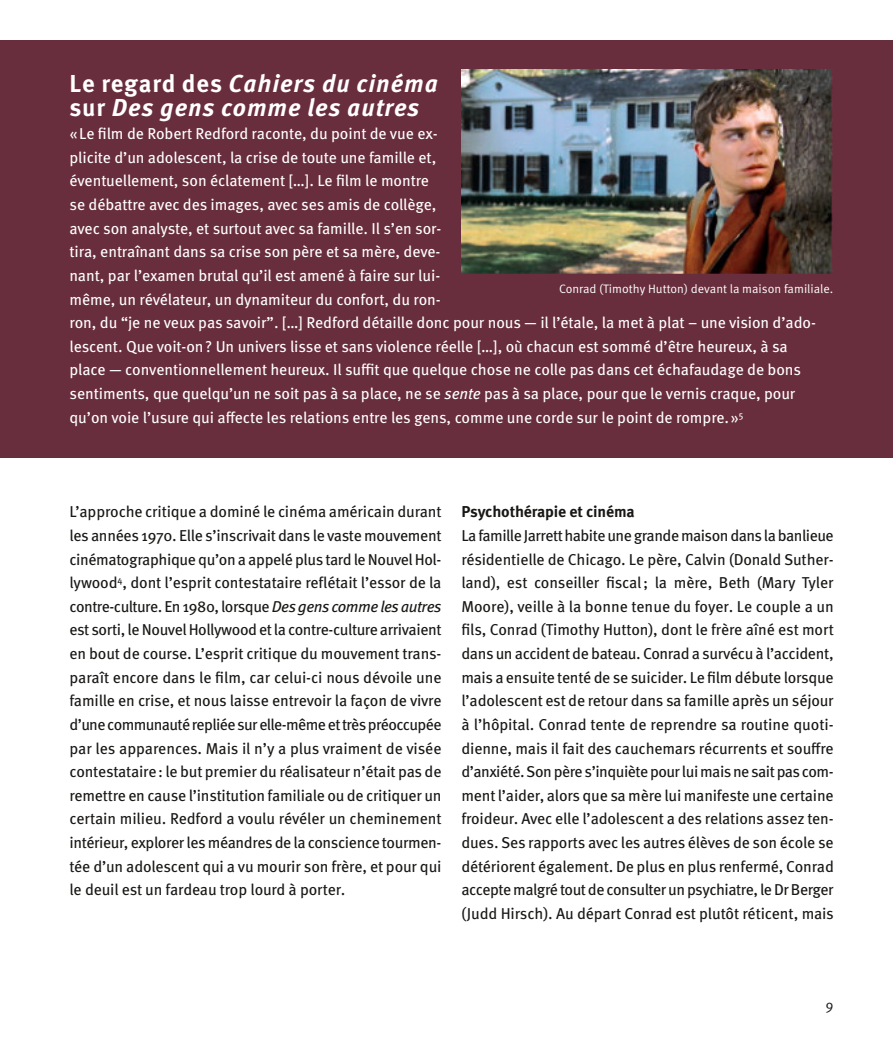
<style>
.page{position:relative;width:893px;height:1042px;background:#fff}
.page>*{position:absolute;margin:0;border:0;box-sizing:border-box;transform-origin:0 0}
.t1{font:italic 700 24.5px/23.6px "Meta Pro";letter-spacing:.04em;color:#fff}
.t2{font:15.75px/23.6px "Meta Pro";letter-spacing:-.01em;color:#181715;text-align:justify}
.t3{font:15.75px/23.6px "Meta Pro";letter-spacing:-.005em;color:#fff}
.t4{font:700 15.75px "Meta Pro";letter-spacing:-.01em;color:#181715}
.t5{font:14px "Meta Pro Norm";color:#181715}
.t6{font:12.25px "Meta Pro Norm";color:#fff}
.s1{font-style:normal}
.s2{font-style:italic}
</style>
<div class="page">
<div style="left:0;top:40px;width:893px;height:418px;background:#692e3d"></div>
<img style="left:461px;top:70px;width:371px;height:204px">
<h1 class="t1" style="left:69px;top:74px;width:370px"><span class="s1">Le regard des</span> Cahiers du cinéma <span class="s1">sur</span> Des gens comme les autres</h1>
<p class="t3" style="left:69px;top:123px;width:748px">«Le film de Robert Redford raconte, du point de vue ex-<br>plicite d’un adolescent, la crise de toute une famille et,<br>éventuellement, son éclatement […]. Le film le montre<br>se débattre avec des images, avec ses amis de collège,<br>avec son analyste, et surtout avec sa famille. Il s’en sor-<br>tira, entraînant dans sa crise son père et sa mère, deve-<br>nant, par l’examen brutal qu’il est amené à faire sur lui-<br>même, un révélateur, un dynamiteur du confort, du ron-<br>ron, du “je ne veux pas savoir”. […] Redford détaille donc pour nous — il l’étale, la met à plat – une vision d’ado&shy;lescent. Que voit-on? Un univers lisse et sans violence réelle […], où chacun est sommé d’être heureux, à sa place — conventionnellement heureux. Il suffit que quelque chose ne colle pas dans cet échafaudage de bons sentiments, que quelqu’un ne soit pas à sa place, ne se <span class="s2">sente</span> pas à sa place, pour que le vernis craque, pour qu’on voie l’usure qui affecte les relations entre les gens, comme une corde sur le point de rompre.»<sup>5</sup></p>
<p class="t6" style="left:559px;top:283px;width:276px">Conrad (Timothy Hutton) devant la maison familiale.</p>
<p class="t2" style="left:69px;top:501px;width:374px">L’approche critique a dominé le cinéma américain durant les années 1970. Elle s’inscrivait dans le vaste mouvement cinématographique qu’on a appelé plus tard le Nouvel Hol&shy;lywood<sup>4</sup>, dont l’esprit contestataire reflétait l’essor de la contre-culture. En 1980, lorsque <span class="s2">Des gens comme les autres </span>est sorti, le Nouvel Hollywood et la contre-culture arrivaient en bout de course. L’esprit critique du mouvement trans&shy;paraît encore dans le film, car celui-ci nous dévoile une famille en crise, et nous laisse entrevoir la façon de vivre d’une communauté repliée sur elle-même et très préoccupée par les apparences. Mais il n’y a plus vraiment de visée contestataire: le but premier du réalisateur n’était pas de remettre en cause l’institution familiale ou de critiquer un certain milieu. Redford a voulu révéler un cheminement intérieur, explorer les méandres de la conscience tourmen&shy;tée d’un adolescent qui a vu mourir son frère, et pour qui le deuil est un fardeau trop lourd à porter.</p>
<p class="t4" style="left:461px;top:505px;width:175px">Psychothérapie et cinéma</p>
<p class="t2" style="left:461px;top:525px;width:374px">La famille Jarrett habite une grande maison dans la banlieue résidentielle de Chicago. Le père, Calvin (Donald Suther&shy;land), est conseiller fiscal; la mère, Beth (Mary Tyler Moore), veille à la bonne tenue du foyer. Le couple a un fils, Conrad (Timothy Hutton), dont le frère aîné est mort dans un accident de bateau. Conrad a survécu à l’accident, mais a ensuite tenté de se suicider. Le film débute lorsque l’adolescent est de retour dans sa famille après un séjour à l’hôpital. Conrad tente de reprendre sa routine quoti&shy;dienne, mais il fait des cauchemars récurrents et souffre d’anxiété. Son père s’inquiète pour lui mais ne sait pas com&shy;ment l’aider, alors que sa mère lui manifeste une certaine froideur. Avec elle l’adolescent a des relations assez ten&shy;dues. Ses rapports avec les autres élèves de son école se détériorent également. De plus en plus renfermé, Conrad accepte malgré tout de consulter un psychiatre, le Dr Berger (Judd Hirsch). Au départ Conrad est plutôt réticent, mais</p>
<p class="t5" style="left:825px;top:1001px;width:10px">9</p>
</div>
